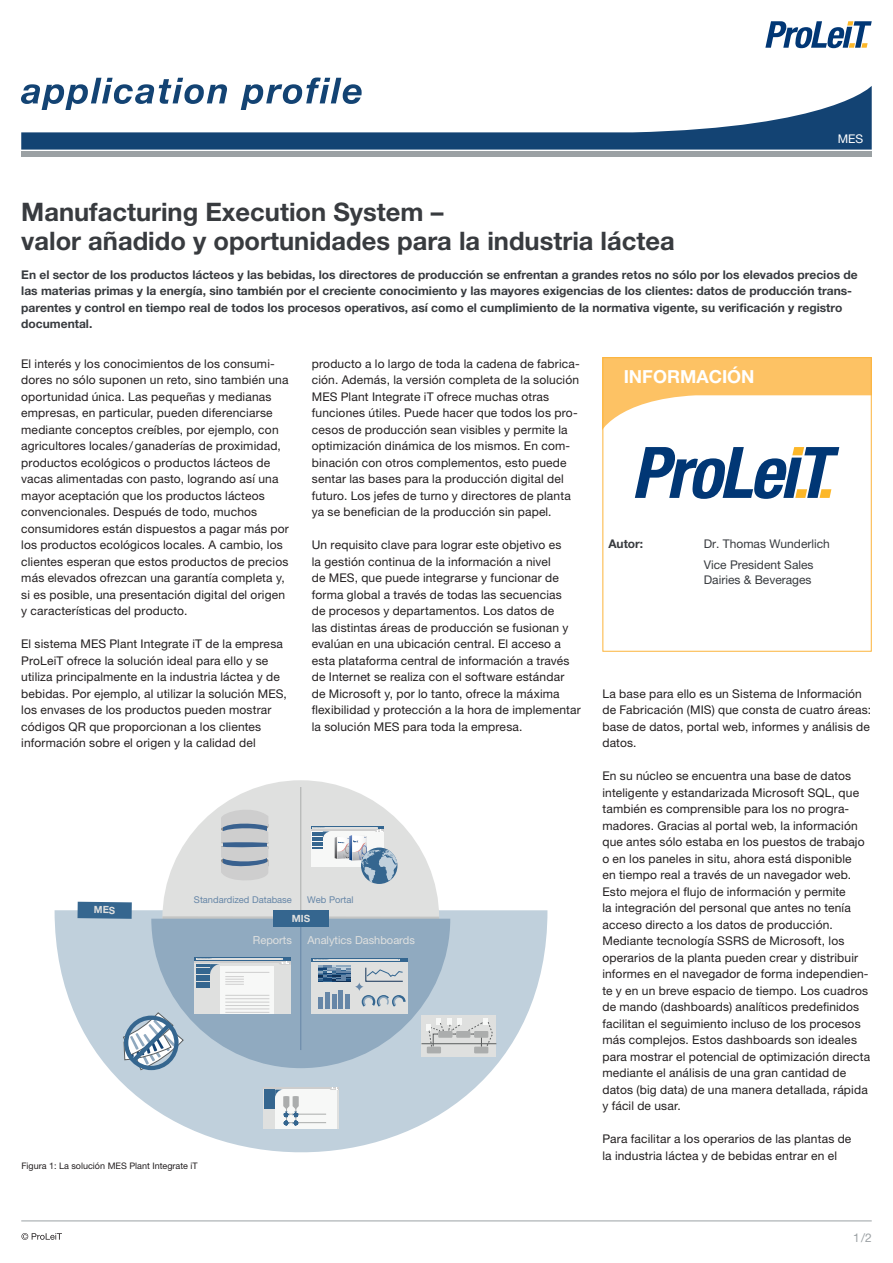
<style>
.page{position:relative;width:893px;height:1263px;background:#fff}
.page>*{position:absolute;margin:0;border:0;box-sizing:border-box;transform-origin:0 0}
.t1{font:700 25.5px/28.5px "Helvetica Neue LT Pro";color:#383b3f}
.t2{font:700 18px "Helvetica Neue LT Pro";color:#fff}
.t3{font:12px/16.5px "Helvetica Neue LT Pro";letter-spacing:.015em;color:#231f20}
.t4{font:700 12px/16.5px "Helvetica Neue LT Pro";color:#383b3f}
.t5{font:12px/20.5px "Helvetica Neue LT Pro";color:#383b3f}
.t6{font:12px "Helvetica Neue LT Pro";color:#9ba1a4}
.t7{font:12px "Helvetica Neue LT Pro";color:#fff}
.t8{font:11.1px "Helvetica Neue LT Pro";color:#dfe0df}
.t9{font:700 10.05px "Helvetica Neue LT Pro";color:#dfe0df}
.t10{font:9.3px "Helvetica Neue LT Pro";color:#6686a7}
.t11{font:9px "Helvetica Neue LT Pro";color:#231f20}
</style>
<div class="page">
<svg style="left:21px;top:86px;width:851px;height:64px"></svg>
<svg style="left:765px;top:21px;width:107px;height:27px"></svg>
<svg style="left:21px;top:78px;width:341px;height:32px"></svg>
<div style="left:21px;top:152px;width:851px;height:5px;background:#9ba1a4"></div>
<hr style="left:21px;top:1220px;width:851px;height:1px;background:#9ba1a4">
<svg style="left:21px;top:1233px;width:41px;height:7px"></svg>
<svg style="left:55px;top:910px;width:493px;height:243px;fill:#c0d0dc"></svg>
<div style="left:162px;top:780px;width:277px;height:277px;background:#dfe0df;border-radius:50%"></div>
<hr style="left:300px;top:787px;width:1px;height:131px;background:#abadad">
<svg style="left:221px;top:804px;width:47px;height:76px;background:#b6bdc5"></svg>
<hr style="left:311px;top:826px;width:73px;height:3px;background:#346690">
<hr style="left:313px;top:827px;width:65px;height:1px;background:#dfe0df">
<hr style="left:311px;top:829px;width:73px;height:1px;background:#cecece">
<svg style="left:312px;top:828px;width:85px;height:55px"></svg>
<div style="left:421px;top:1016px;width:75px;height:41px;background:#dfe0df"></div>
<hr style="left:421px;top:1043px;width:75px;height:1px;background:#5a5d5e">
<div style="left:456px;top:1031px;width:14px;height:7px;background:#abadad"></div>
<div style="left:474px;top:1047px;width:14px;height:6px;background:#abadad"></div>
<svg style="left:468px;top:1018px;width:25px;height:29px"></svg>
<div style="left:263px;top:1087px;width:76px;height:42px;background:linear-gradient(to bottom,#dfe0df,#dfe0df)"></div>
<div style="left:275px;top:1089px;width:61px;height:40px;background:#f7f8f7"></div>
<hr style="left:263px;top:1087px;width:76px;height:1px;background:#cecece">
<svg style="left:329px;top:1087px;width:10px;height:3px"></svg>
<hr style="left:285px;top:1114px;width:41px;height:1px;background:#abadad">
<hr style="left:285px;top:1122px;width:41px;height:1px;background:#abadad">
<svg style="left:264px;top:1089px;width:35px;height:37px"></svg>
<svg style="left:604px;top:359px;width:266px;height:69px"></svg>
<div style="left:602px;top:357px;width:270px;height:295px;border:1px solid #fcb43b"></div>
<svg style="left:635px;top:447px;width:204px;height:52px"></svg>
<svg style="left:78px;top:902px;width:384px;height:168px"></svg>
<p class="t7" style="left:838px;top:132px;width:27px">MES</p>
<h1 class="t1" style="left:21px;top:197px;width:655px">Manufacturing Execution System –<br>valor añadido y oportunidades para la industria láctea</h1>
<p class="t4" style="left:21px;top:266px;width:838px">En el sector de los productos lácteos y las bebidas, los directores de producción se enfrentan a grandes retos no sólo por los elevados precios de las materias primas y la energía, sino también por el creciente conocimiento y las mayores exigencias de los clientes: datos de producción trans&shy;parentes y control en tiempo real de todos los procesos operativos, así como el cumplimiento de la normativa vigente, su verificación y registro documental.</p>
<p class="t3" style="left:21px;top:355px;width:269px">El interés y los conocimientos de los consumi&shy;dores no sólo suponen un reto, sino también una oportunidad única. Las pequeñas y medianas empresas, en particular, pueden diferenciarse mediante conceptos creíbles, por ejemplo, con agricultores locales / ganaderías de proximidad, productos ecológicos o productos lácteos de vacas alimentadas con pasto, logrando así una mayor aceptación que los productos lácteos convencionales. Después de todo, muchos consumidores están dispuestos a pagar más por los productos ecológicos locales. A cambio, los clientes esperan que estos productos de precios más elevados ofrezcan una garantía completa y, si es posible, una presentación digital del origen y características del producto.</p>
<p class="t3" style="left:21px;top:636px;width:267px">El sistema MES Plant Integrate iT de la empresa ProLeiT ofrece la solución ideal para ello y se utiliza principalmente en la industria láctea y de bebidas. Por ejemplo, al utilizar la solución MES, los envases de los productos pueden mostrar códigos QR que proporcionan a los clientes información sobre el origen y la calidad del</p>
<p class="t3" style="left:312px;top:355px;width:269px">producto a lo largo de toda la cadena de fabrica&shy;ción. Además, la versión completa de la solución MES Plant Integrate iT ofrece muchas otras funciones útiles. Puede hacer que todos los pro&shy;cesos de producción sean visibles y permite la optimización dinámica de los mismos. En com&shy;binación con otros complementos, esto puede sentar las bases para la producción digital del futuro. Los jefes de turno y directores de planta ya se benefician de la producción sin papel.</p>
<p class="t3" style="left:312px;top:537px;width:270px">Un requisito clave para lograr este objetivo es<br>la gestión continua de la información a nivel<br>de MES, que puede integrarse y funcionar de forma global a través de todas las secuencias<br>de procesos y departamentos. Los datos de<br>las distintas áreas de producción se fusionan y evalúan en una ubicación central. El acceso a esta plataforma central de información a través de Internet se realiza con el software estándar de Microsoft y, por lo tanto, ofrece la máxima flexibilidad y protección a la hora de implementar la solución MES para toda la empresa.</p>
<p class="t10" style="left:194px;top:894px;width:100px">Standardized Database</p>
<p class="t10" style="left:307px;top:894px;width:48px">Web Portal</p>
<p class="t8" style="left:253px;top:933px;width:41px">Reports</p>
<p class="t9" style="left:292px;top:912px;width:20px">MIS</p>
<p class="t8" style="left:307px;top:933px;width:109px">Analytics Dashboards</p>
<p class="t11" style="left:21px;top:1160px;width:178px">Figura 1: La solución MES Plant Integrate iT</p>
<h2 class="t2" style="left:624px;top:366px;width:132px">INFORMACIÓN</h2>
<p class="t4" style="left:608px;top:535px;width:36px">Autor:</p>
<p class="t5" style="left:704px;top:533px;width:128px">Dr. Thomas Wunderlich<br>Vice President Sales</p>
<p class="t5" style="left:704px;top:569px;width:109px">Dairies &amp; Beverages</p>
<p class="t3" style="left:602px;top:685px;width:270px">La base para ello es un Sistema de Información de Fabricación (MIS) que consta de cuatro áreas: base de datos, portal web, informes y análisis de datos.</p>
<p class="t3" style="left:602px;top:768px;width:269px">En su núcleo se encuentra una base de datos inteligente y estandarizada Microsoft SQL, que también es comprensible para los no progra&shy;madores. Gracias al portal web, la información que antes sólo estaba en los puestos de trabajo o en los paneles in situ, ahora está disponible<br>en tiempo real a través de un navegador web.<br>Esto mejora el flujo de información y permite<br>la integración del personal que antes no tenía acceso directo a los datos de producción.<br>Mediante tecnología SSRS de Microsoft, los operarios de la planta pueden crear y distribuir informes en el navegador de forma independien&shy;te y en un breve espacio de tiempo. Los cuadros de mando (dashboards) analíticos predefinidos facilitan el seguimiento incluso de los procesos más complejos. Estos dashboards son ideales para mostrar el potencial de optimización directa mediante el análisis de una gran cantidad de datos (big data) de una manera detallada, rápida y fácil de usar.</p>
<p class="t3" style="left:602px;top:1131px;width:250px">Para facilitar a los operarios de las plantas de la industria láctea y de bebidas entrar en el</p>
<p class="t6" style="left:853px;top:1230px;width:20px">1/2</p>
</div>
